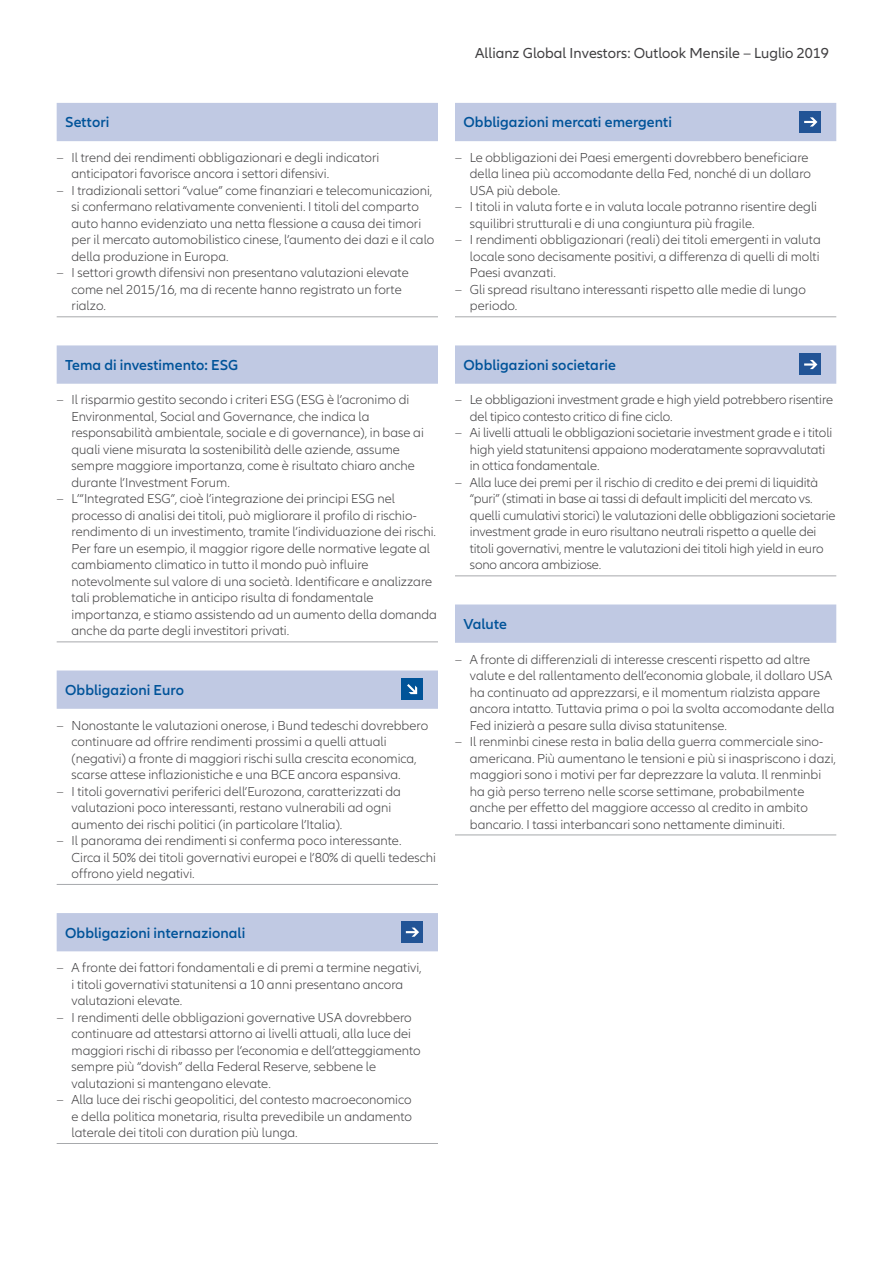
<style>
.page{position:relative;width:893px;height:1263px;background:#fff}
.page>*{position:absolute;margin:0;border:0;box-sizing:border-box;transform-origin:0 0}
.Blue-Heads-with-Shad{font:600 15px "Allianz Neo";letter-spacing:.005em;color:#005399}
.t1{font:15px "Allianz Neo";color:#414042}
.Para-after-blue-head{font:300 13.5px/16.5px "Allianz Neo";color:#414042}
</style>
<div class="page">
<div style="left:57px;top:103px;width:381px;height:38px;background:#c0c9e3"></div>
<hr style="left:57px;top:316px;width:381px;height:1px;background:#a7a9ac">
<div style="left:57px;top:345px;width:381px;height:39px;background:#c0c9e3"></div>
<hr style="left:57px;top:641px;width:381px;height:1px;background:#a7a9ac">
<div style="left:57px;top:670px;width:381px;height:39px;background:#c0c9e3"></div>
<hr style="left:57px;top:884px;width:381px;height:1px;background:#a7a9ac">
<div style="left:57px;top:913px;width:381px;height:38px;background:#c0c9e3"></div>
<hr style="left:57px;top:1143px;width:381px;height:1px;background:#a7a9ac">
<div style="left:402px;top:679px;width:21px;height:21px;background:#005398"></div>
<svg style="left:407px;top:684px;width:10px;height:10px"></svg>
<div style="left:402px;top:921px;width:21px;height:21px;background:#225496"></div>
<svg style="left:406px;top:927px;width:13px;height:10px"></svg>
<div style="left:455px;top:103px;width:381px;height:38px;background:#c0c9e3"></div>
<hr style="left:455px;top:316px;width:381px;height:1px;background:#a7a9ac">
<div style="left:455px;top:345px;width:381px;height:39px;background:#c0c9e3"></div>
<hr style="left:455px;top:575px;width:381px;height:1px;background:#a7a9ac">
<div style="left:455px;top:604px;width:381px;height:39px;background:#c0c9e3"></div>
<hr style="left:455px;top:834px;width:381px;height:1px;background:#a7a9ac">
<div style="left:800px;top:111px;width:21px;height:21px;background:#225496"></div>
<svg style="left:804px;top:117px;width:13px;height:10px"></svg>
<div style="left:800px;top:354px;width:21px;height:21px;background:#225496"></div>
<svg style="left:804px;top:360px;width:13px;height:9px"></svg>
<p class="t1" style="left:475px;top:45px;width:355px">Allianz Global Investors: Outlook Mensile – Luglio 2019</p>
<p class="Blue-Heads-with-Shad" style="left:65px;top:114px;width:46px">Settori</p>
<p class="Para-after-blue-head" style="left:72px;top:150px;width:309px;text-indent:-15px">– Il trend dei rendimenti obbligazionari e degli indicatori anticipatori favorisce ancora i settori difensivi.</p>
<p class="Para-after-blue-head" style="left:72px;top:183px;width:364px;text-indent:-15px">– I tradizionali settori “value” come finanziari e telecomunicazioni, si confermano relativamente convenienti. I titoli del comparto auto hanno evidenziato una netta flessione a causa dei timori per il mercato automobilistico cinese, l’aumento dei dazi e il calo della produzione in Europa.</p>
<p class="Para-after-blue-head" style="left:72px;top:265px;width:339px;text-indent:-15px">– I settori growth difensivi non presentano valutazioni elevate come nel 2015/16, ma di recente hanno registrato un forte rialzo.</p>
<p class="Blue-Heads-with-Shad" style="left:65px;top:356px;width:175px">Tema di investimento: ESG</p>
<p class="Para-after-blue-head" style="left:72px;top:392px;width:354px;text-indent:-15px">– Il risparmio gestito secondo i criteri ESG (ESG è l’acronimo di Environmental, Social and Governance, che indica la responsabilità ambientale, sociale e di governance), in base ai quali viene misurata la sostenibilità delle aziende, assume sempre maggiore importanza, come è risultato chiaro anche durante l’Investment Forum.</p>
<p class="Para-after-blue-head" style="left:72px;top:491px;width:367px;text-indent:-15px">– L’“Integrated ESG”, cioè l’integrazione dei principi ESG nel processo di analisi dei titoli, può migliorare il profilo di rischio&shy;rendimento di un investimento, tramite l’individuazione dei rischi.<br>Per fare un esempio, il maggior rigore delle normative legate al cambiamento climatico in tutto il mondo può influire notevolmente sul valore di una società. Identificare e analizzare tali problematiche in anticipo risulta di fondamentale importanza, e stiamo assistendo ad un aumento della domanda anche da parte degli investitori privati.</p>
<p class="Blue-Heads-with-Shad" style="left:65px;top:681px;width:120px">Obbligazioni Euro</p>
<p class="Para-after-blue-head" style="left:72px;top:717px;width:358px;text-indent:-15px">– Nonostante le valutazioni onerose, i Bund tedeschi dovrebbero continuare ad offrire rendimenti prossimi a quelli attuali (negativi) a fronte di maggiori rischi sulla crescita economica, scarse attese inflazionistiche e una BCE ancora espansiva.</p>
<p class="Para-after-blue-head" style="left:72px;top:783px;width:331px;text-indent:-15px">– I titoli governativi periferici dell’Eurozona, caratterizzati da valutazioni poco interessanti, restano vulnerabili ad ogni aumento dei rischi politici (in particolare l’Italia).</p>
<p class="Para-after-blue-head" style="left:72px;top:833px;width:366px;text-indent:-15px">– Il panorama dei rendimenti si conferma poco interessante.<br>Circa il 50% dei titoli governativi europei e l’80% di quelli tedeschi offrono yield negativi.</p>
<p class="Blue-Heads-with-Shad" style="left:65px;top:924px;width:182px">Obbligazioni internazionali</p>
<p class="Para-after-blue-head" style="left:72px;top:960px;width:352px;text-indent:-15px">– A fronte dei fattori fondamentali e di premi a termine negativi, i titoli governativi statunitensi a 10 anni presentano ancora valutazioni elevate.</p>
<p class="Para-after-blue-head" style="left:72px;top:1009px;width:351px;text-indent:-15px">– I rendimenti delle obbligazioni governative USA dovrebbero continuare ad attestarsi attorno ai livelli attuali, alla luce dei maggiori rischi di ribasso per l’economia e dell’atteggiamento sempre più “dovish” della Federal Reserve, sebbene le valutazioni si mantengano elevate.</p>
<p class="Para-after-blue-head" style="left:72px;top:1092px;width:342px;text-align:justify;text-indent:-15px">– Alla luce dei rischi geopolitici, del contesto macroeconomico e della politica monetaria, risulta prevedibile un andamento laterale dei titoli con duration più lunga.</p>
<p class="Blue-Heads-with-Shad" style="left:463px;top:114px;width:210px">Obbligazioni mercati emergenti</p>
<p class="Para-after-blue-head" style="left:470px;top:150px;width:343px;text-indent:-15px">– Le obbligazioni dei Paesi emergenti dovrebbero beneficiare della linea più accomodante della Fed, nonché di un dollaro<br>USA più debole.</p>
<p class="Para-after-blue-head" style="left:470px;top:199px;width:349px;text-indent:-15px">– I titoli in valuta forte e in valuta locale potranno risentire degli squilibri strutturali e di una congiuntura più fragile.</p>
<p class="Para-after-blue-head" style="left:470px;top:232px;width:352px;text-align:justify;text-indent:-15px">– I rendimenti obbligazionari (reali) dei titoli emergenti in valuta locale sono decisamente positivi, a differenza di quelli di molti Paesi avanzati.</p>
<p class="Para-after-blue-head" style="left:470px;top:282px;width:337px;text-indent:-15px">– Gli spread risultano interessanti rispetto alle medie di lungo periodo.</p>
<p class="Blue-Heads-with-Shad" style="left:463px;top:356px;width:154px">Obbligazioni societarie</p>
<p class="Para-after-blue-head" style="left:470px;top:392px;width:365px;text-indent:-15px">– Le obbligazioni investment grade e high yield potrebbero risentire del tipico contesto critico di fine ciclo.</p>
<p class="Para-after-blue-head" style="left:470px;top:425px;width:364px;text-indent:-15px">– Ai livelli attuali le obbligazioni societarie investment grade e i titoli high yield statunitensi appaiono moderatamente sopravvalutati in ottica fondamentale.</p>
<p class="Para-after-blue-head" style="left:470px;top:475px;width:367px;text-indent:-15px">– Alla luce dei premi per il rischio di credito e dei premi di liquidità “puri” (stimati in base ai tassi di default impliciti del mercato vs. quelli cumulativi storici) le valutazioni delle obbligazioni societarie investment grade in euro risultano neutrali rispetto a quelle dei titoli governativi, mentre le valutazioni dei titoli high yield in euro sono ancora ambiziose.</p>
<p class="Blue-Heads-with-Shad" style="left:463px;top:615px;width:45px">Valute</p>
<p class="Para-after-blue-head" style="left:470px;top:651px;width:366px;text-indent:-15px">– A fronte di differenziali di interesse crescenti rispetto ad altre valute e del rallentamento dell’economia globale, il dollaro USA ha continuato ad apprezzarsi, e il momentum rialzista appare ancora intatto. Tuttavia prima o poi la svolta accomodante della Fed inizierà a pesare sulla divisa statunitense.</p>
<p class="Para-after-blue-head" style="left:470px;top:734px;width:368px;text-indent:-15px">– Il renminbi cinese resta in balia della guerra commerciale sino&shy;americana. Più aumentano le tensioni e più si inaspriscono i dazi, maggiori sono i motivi per far deprezzare la valuta. Il renminbi ha già perso terreno nelle scorse settimane, probabilmente anche per effetto del maggiore accesso al credito in ambito bancario. I tassi interbancari sono nettamente diminuiti.</p>
</div>
